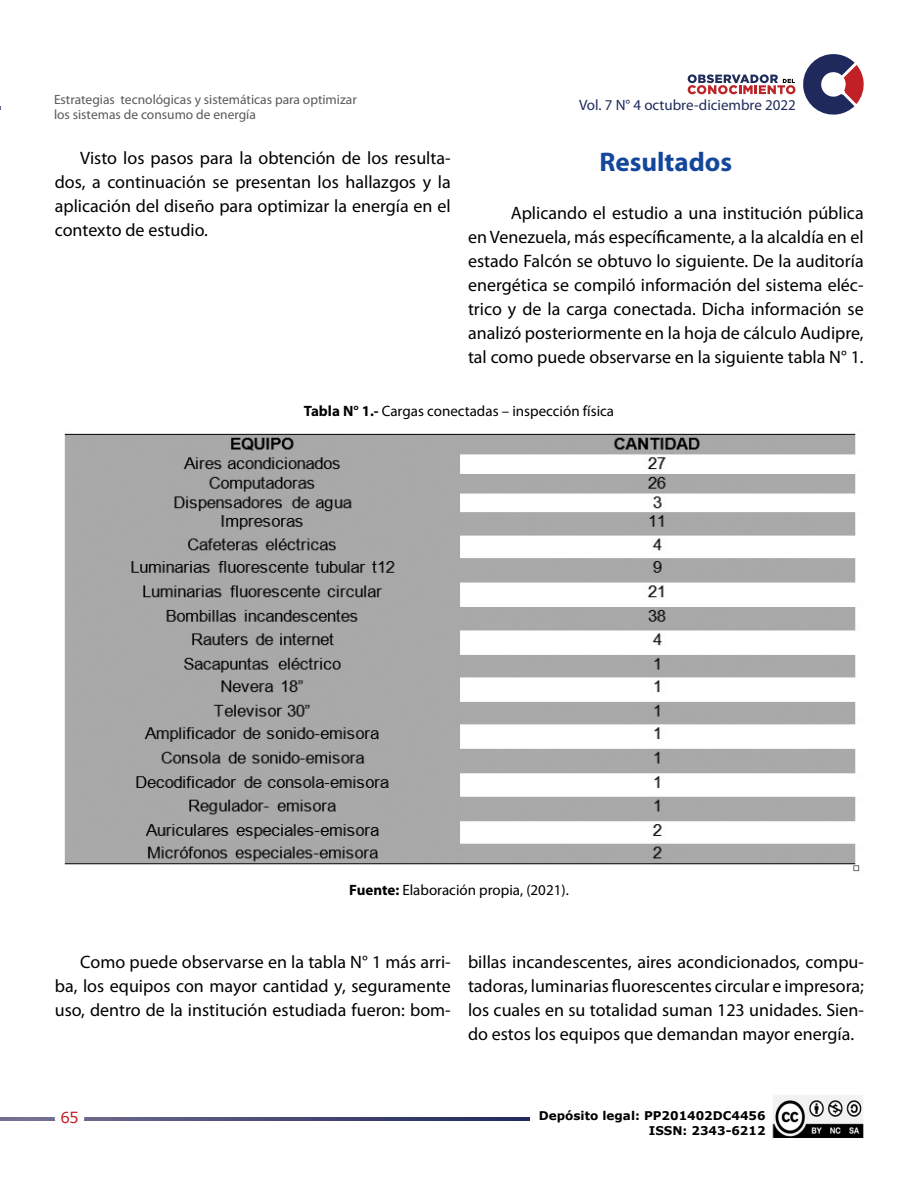
<style>
.page{position:relative;width:918px;height:1188px;background:#fff}
.page>*{position:absolute;margin:0;border:0;box-sizing:border-box;transform-origin:0 0}
.t1{font:700 27px "Myriad Pro";color:#14479c}
.t2{font:18px/24px "Myriad Pro";color:#000;text-align:justify}
.t3{font:15px "Myriad Pro";color:#000}
.t4{font:15px "Myriad Pro";color:#202b5c}
.t5{font:15px "Verdana";color:#c02026}
.t6{font:13.5px/15px "Myriad Pro";color:#58595b}
.t7{font:700 12px/14.4px "Verdana";color:#000;text-align:right}
.s1{font-weight:700}
</style>
<div class="page">
<svg style="left:0;top:1117px;width:529px;height:3px"></svg>
<img style="left:774px;top:1096px;width:88px;height:41px">
<div style="left:772px;top:1094px;width:92px;height:45px;border:1px solid #fff"></div>
<div style="left:55px;top:1103px;width:29px;height:29px;background:#fff;border-radius:50%"></div>
<svg style="left:688px;top:74px;width:107px;height:20px"></svg>
<svg style="left:803px;top:54px;width:61px;height:61px"></svg>
<img style="left:64px;top:433px;width:796px;height:439px">
<p class="t6" style="left:54px;top:92px;width:304px">Estrategias tecnológicas y sistemáticas para optimizar los sistemas de consumo de energía</p>
<p class="t2" style="left:55px;top:146px;width:397px;text-indent:26px">Visto los pasos para la obtención de los resulta&shy;dos, a continuación se presentan los hallazgos y la aplicación del diseño para optimizar la energía en el contexto de estudio.</p>
<h1 class="t1" style="left:599px;top:144px;width:134px">Resultados</h1>
<p class="t4" style="left:579px;top:95px;width:218px">Vol. 7 N° 4 octubre-diciembre 2022</p>
<p class="t2" style="left:468px;top:200px;width:397px;text-indent:43px">Aplicando el estudio a una institución pública en Venezuela, más específicamente, a la alcaldía en el estado Falcón se obtuvo lo siguiente. De la auditoría energética se compiló información del sistema eléc&shy;trico y de la carga conectada. Dicha información se analizó posteriormente en la hoja de cálculo Audipre, tal como puede observarse en la siguiente tabla N° 1.</p>
<p class="t3" style="left:304px;top:402px;width:312px"><span class="s1">Tabla N° 1.-</span> Cargas conectadas – inspección física</p>
<p class="t3" style="left:349px;top:880px;width:221px"><span class="s1">Fuente:</span> Elaboración propia, (2021).</p>
<p class="t2" style="left:55px;top:950px;width:398px;text-indent:26px">Como puede observarse en la tabla N° 1 más arri&shy;ba, los equipos con mayor cantidad y, seguramente uso, dentro de la institución estudiada fueron: bom-</p>
<p class="t2" style="left:468px;top:950px;width:398px">billas incandescentes, aires acondicionados, compu&shy;tadoras, luminarias fluorescentes circular e impresora; los cuales en su totalidad suman 123 unidades. Sien&shy;do estos los equipos que demandan mayor energía.</p>
<p class="t5" style="left:60px;top:1107px;width:20px">65</p>
<p class="t7" style="left:539px;top:1108px;width:228px">Depósito legal: PP201402DC4456<br>ISSN: 2343-6212</p>
</div>
